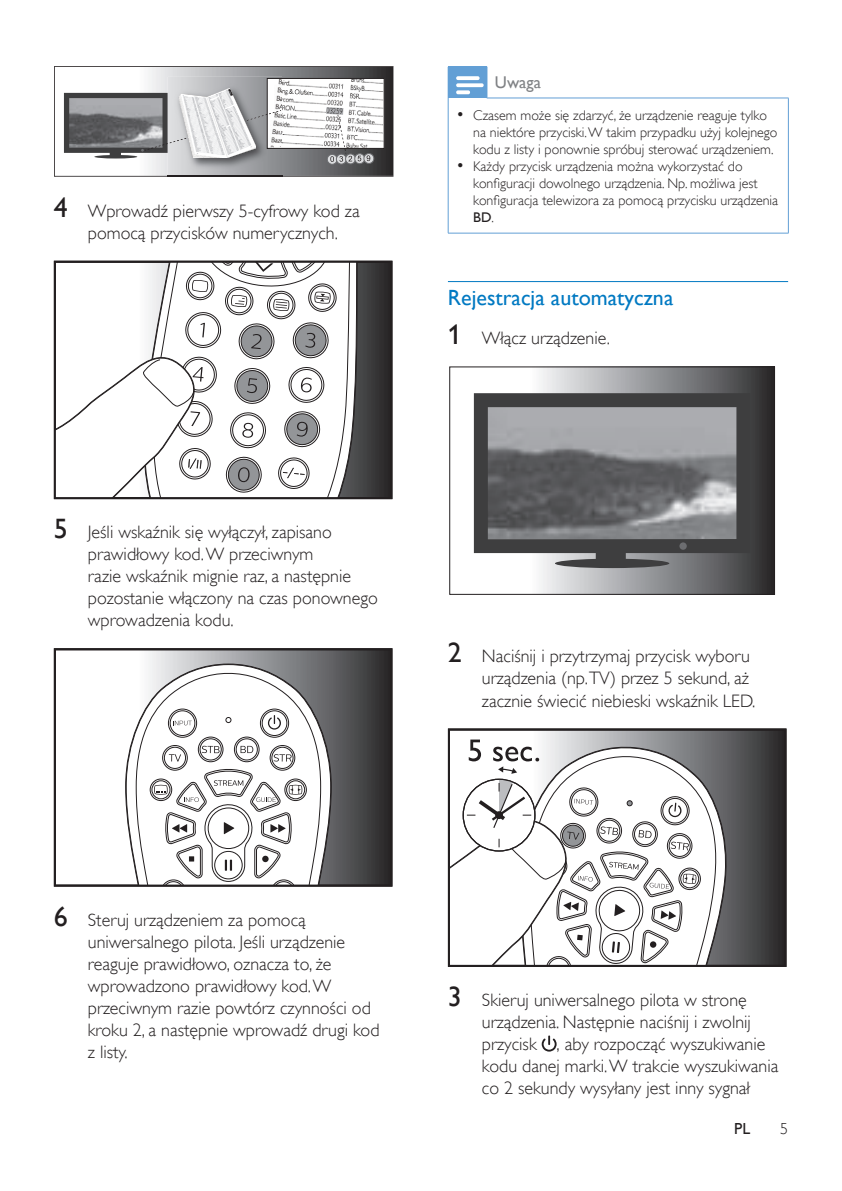
<style>
.page{position:relative;width:842px;height:1191px;background:#fff}
.page>*{position:absolute;margin:0;border:0;box-sizing:border-box;transform-origin:0 0}
.heading3{font:22px "Gill Sans Alt One WGL";color:#0079c2}
.t1{font:18px/22px "Gill Sans Alt One WGL Light";color:#231f20}
.notes-caption-paragr{font:17px "Gill Sans Alt One WGL";color:#808285}
.language_indication{font:16px "Gill Sans Alt One WGL";color:#231f20}
.t2{font:16px "Gill Sans Alt One WGL Light";color:#231f20}
.t3{font:14px/17px "Gill Sans Alt One WGL Light";color:#231f20}
.s1{font-family:"Gill Sans Alt One WGL";font-size:28px}
.s2{font-size:17px}
.s3{font-family:"Gill Sans Alt One WGL"}
</style>
<div class="page">
<svg style="left:54px;top:66px;width:339px;height:111px"></svg>
<div style="left:55px;top:262px;width:336px;height:236px;background:#302e2f"></div>
<svg style="left:335px;top:264px;width:38px;height:232px"></svg>
<svg style="left:57px;top:264px;width:278px;height:232px;background:#e8e8e8"></svg>
<div style="left:54px;top:261px;width:338px;height:238px;border:2px solid #231f20"></div>
<svg style="left:148px;top:651px;width:241px;height:232px;background:#525254"></svg>
<svg style="left:125px;top:664px;width:206px;height:219px"></svg>
<svg style="left:135px;top:665px;width:186px;height:218px"></svg>
<svg style="left:224px;top:822px;width:10px;height:12px"></svg>
<svg style="left:225px;top:859px;width:7px;height:11px"></svg>
<svg style="left:173px;top:720px;width:19px;height:5px"></svg>
<div style="left:262px;top:855px;width:7px;height:7px;background:#231f20;border-radius:50%"></div>
<svg style="left:268px;top:715px;width:13px;height:14px"></svg>
<svg style="left:189px;top:856px;width:5px;height:5px"></svg>
<svg style="left:169px;top:754px;width:12px;height:7px"></svg>
<svg style="left:202px;top:745px;width:18px;height:8px"></svg>
<svg style="left:274px;top:754px;width:18px;height:7px"></svg>
<svg style="left:184px;top:797px;width:15px;height:5px"></svg>
<svg style="left:256px;top:797px;width:20px;height:5px"></svg>
<svg style="left:270px;top:824px;width:16px;height:8px"></svg>
<svg style="left:172px;top:824px;width:15px;height:8px"></svg>
<svg style="left:241px;top:746px;width:12px;height:7px"></svg>
<svg style="left:214px;top:780px;width:29px;height:5px"></svg>
<svg style="left:154px;top:784px;width:14px;height:10px"></svg>
<svg style="left:289px;top:784px;width:13px;height:10px"></svg>
<div style="left:54px;top:648px;width:338px;height:238px;border:2px solid #231f20"></div>
<hr style="left:448px;top:281px;width:340px;height:1px;background:#0079c2">
<div style="left:448px;top:67px;width:39px;height:31px;background:#629fd5"></div>
<hr style="left:448px;top:98px;width:1px;height:135px;background:#629fd5">
<hr style="left:788px;top:98px;width:1px;height:135px;background:#629fd5">
<hr style="left:448px;top:233px;width:39px;height:1px;background:#629fd5">
<hr style="left:487px;top:233px;width:302px;height:1px;background:#629fd5">
<hr style="left:448px;top:66px;width:39px;height:1px;background:#629fd5">
<hr style="left:487px;top:67px;width:1px;height:31px;background:#629fd5">
<hr style="left:487px;top:98px;width:302px;height:1px;background:#629fd5">
<svg style="left:456px;top:76px;width:28px;height:18px"></svg>
<svg style="left:542px;top:1035px;width:15px;height:16px"></svg>
<svg style="left:473px;top:368px;width:300px;height:225px"></svg>
<div style="left:449px;top:366px;width:326px;height:229px;border:1px solid #231f20"></div>
<svg style="left:474px;top:393px;width:276px;height:175px;background:#737476"></svg>
<div style="left:679px;top:542px;width:8px;height:8px;background:#6c6d70;border-radius:50%"></div>
<svg style="left:542px;top:731px;width:241px;height:233px;background:#4e4e50"></svg>
<svg style="left:699px;top:745px;width:31px;height:219px;background:#6d6c6f"></svg>
<svg style="left:699px;top:748px;width:22px;height:216px"></svg>
<svg style="left:451px;top:739px;width:248px;height:225px"></svg>
<div style="left:448px;top:728px;width:338px;height:239px;border:2px solid #231f20"></div>
<p class="t1" style="left:88px;top:200px;width:273px;text-indent:-34px"><span class="s1">4</span> Wprowadź pierwszy 5-cyfrowy kod za pomocą przycisków numerycznych.</p>
<p class="t1" style="left:88px;top:521px;width:291px;text-indent:-34px"><span class="s1">5</span> Jeśli wskaźnik się wyłączył, zapisano prawidłowy kod. W przeciwnym<br>razie wskaźnik mignie raz, a następnie pozostanie włączony na czas ponownego wprowadzenia kodu.</p>
<p class="notes-caption-paragr" style="left:495px;top:71px;width:48px">Uwaga</p>
<p class="t3" style="left:473px;top:107px;width:306px;text-indent:-17px"><span class="s2">•</span> Czasem może się zdarzyć, że urządzenie reaguje tylko na niektóre przyciski. W takim przypadku użyj kolejnego kodu z listy i ponownie spróbuj sterować urządzeniem.</p>
<p class="t3" style="left:473px;top:158px;width:307px;text-indent:-17px"><span class="s2">•</span> Każdy przycisk urządzenia można wykorzystać do konfiguracji dowolnego urządzenia. Np. możliwa jest konfiguracja telewizora za pomocą przycisku urządzenia <span class="s3">BD</span>.</p>
<p class="heading3" style="left:448px;top:282px;width:227px">Rejestracja automatyczna</p>
<p class="t1" style="left:448px;top:327px;width:164px"><span class="s1">1</span> Włącz urządzenie.</p>
<p class="t1" style="left:482px;top:645px;width:275px;text-indent:-34px"><span class="s1">2</span> Naciśnij i przytrzymaj przycisk wyboru urządzenia (np.TV) przez 5 sekund, aż zacznie świecić niebieski wskaźnik LED.</p>
<p class="t1" style="left:88px;top:908px;width:293px;text-indent:-34px"><span class="s1">6</span> Steruj urządzeniem za pomocą uniwersalnego pilota. Jeśli urządzenie reaguje prawidłowo, oznacza to, że wprowadzono prawidłowy kod. W przeciwnym razie powtórz czynności od kroku 2, a następnie wprowadź drugi kod z listy.</p>
<p class="t1" style="left:482px;top:989px;width:298px;text-indent:-34px"><span class="s1">3</span> Skieruj uniwersalnego pilota w stronę urządzenia. Następnie naciśnij i zwolnij przycisk , aby rozpocząć wyszukiwanie kodu danej marki. W trakcie wyszukiwania co 2 sekundy wysyłany jest inny sygnał</p>
<p class="language_indication" style="left:734px;top:1118px;width:17px">PL</p>
<p class="t2" style="left:780px;top:1118px;width:9px">5</p>
</div>
